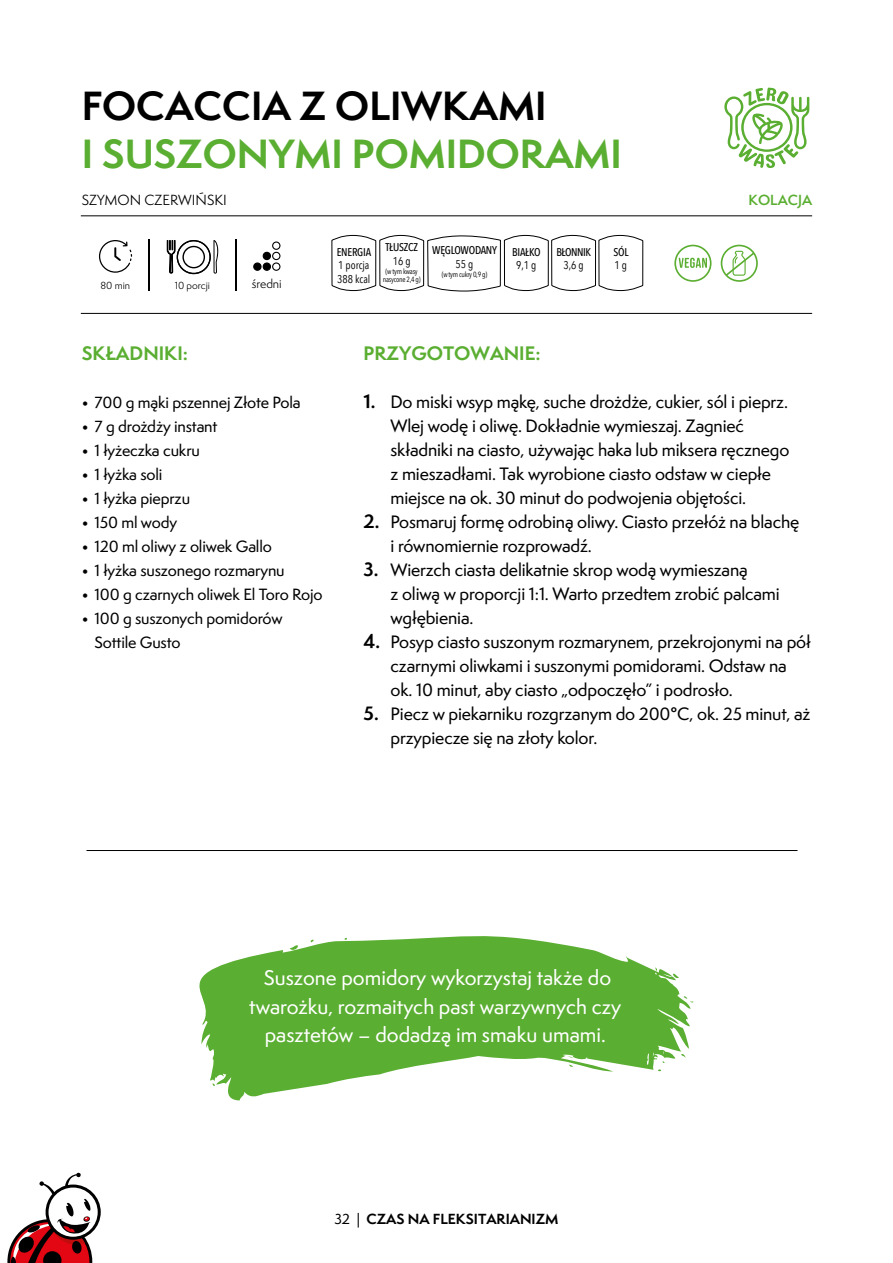
<style>
.page{position:relative;width:893px;height:1263px;background:#fff}
.page>*{position:absolute;margin:0;border:0;box-sizing:border-box;transform-origin:0 0}
.t1{font:700 37.5px "Semplicita Pro";color:#5aae31}
.t2{font:700 37.5px "Semplicita Pro";color:#000}
.t3{font:500 19.5px/28.5px "Semplicita Pro";color:#fff;text-align:center}
.t4{font:700 18px "Semplicita Pro";color:#5aae31}
.t5{font:500 16.5px/24px "Semplicita Pro";letter-spacing:-.01em;color:#000}
.t6{font:500 15px/24px "Semplicita Pro";letter-spacing:-.01em;color:#000}
.t7{font:700 13.5px "Semplicita Pro";color:#000}
.t8{font:13.5px "Semplicita Pro";color:#000}
.t9{font:600 13.5px "Semplicita Pro";color:#5aae31}
.t10{font:11.4px "Semplicita Pro";color:#000}
.t11{font:500 11.25px "Avenir Next Condensed";letter-spacing:-.02em;color:#000}
.t12{font:11.25px/13.5px "Avenir Next Condensed";color:#000}
.t13{font:500 11.25px "Avenir Next Condensed";letter-spacing:-.045em;color:#000}
.t14{font:9.6px "Semplicita Pro";color:#000}
.t15{font:7.5px/9px "Avenir Next Condensed";letter-spacing:-.03em;color:#000;text-align:center}
.s1{font-weight:700;font-size:18px}
.s2{font-weight:500}
</style>
<div class="page">
<hr style="left:87px;top:850px;width:710px;height:1px;background:#000">
<svg style="left:7px;top:1172px;width:94px;height:91px"></svg>
<hr style="left:81px;top:313px;width:731px;height:1px;background:#000">
<hr style="left:81px;top:216px;width:731px;height:1px;background:#000">
<svg style="left:721px;top:245px;width:37px;height:37px"></svg>
<svg style="left:674px;top:245px;width:37px;height:37px"></svg>
<svg style="left:331px;top:215px;width:94px;height:76px"></svg>
<svg style="left:427px;top:235px;width:74px;height:79px"></svg>
<svg style="left:503px;top:215px;width:141px;height:76px"></svg>
<div style="left:254px;top:263px;width:7px;height:7px;background:#000;border-radius:50%"></div>
<div style="left:253px;top:262px;width:9px;height:9px;border:1px solid #000;border-radius:50%"></div>
<div style="left:263px;top:263px;width:7px;height:7px;background:#000;border-radius:50%"></div>
<div style="left:263px;top:262px;width:8px;height:9px;border:1px solid #000;border-radius:50%"></div>
<div style="left:272px;top:262px;width:8px;height:9px;border:1px solid #000;border-radius:50%"></div>
<div style="left:263px;top:252px;width:7px;height:8px;background:#000;border-radius:50%"></div>
<div style="left:263px;top:252px;width:8px;height:8px;border:1px solid #000;border-radius:50%"></div>
<div style="left:272px;top:252px;width:8px;height:8px;border:1px solid #000;border-radius:50%"></div>
<div style="left:272px;top:241px;width:8px;height:9px;border:1px solid #000;border-radius:50%"></div>
<svg style="left:99px;top:240px;width:33px;height:33px"></svg>
<hr style="left:148px;top:240px;width:2px;height:51px;background:#000">
<hr style="left:235px;top:240px;width:1px;height:51px;background:#000">
<svg style="left:167px;top:240px;width:51px;height:34px"></svg>
<svg style="left:724px;top:88px;width:85px;height:80px"></svg>
<svg style="left:199px;top:936px;width:494px;height:164px;fill:#5aae31"></svg>
<h1 class="t2" style="left:82px;top:78px;width:466px">FOCACCIA Z OLIWKAMI</h1>
<h1 class="t1" style="left:82px;top:126px;width:542px">I SUSZONYMI POMIDORAMI</h1>
<p class="t8" style="left:82px;top:190px;width:147px">SZYMON CZERWIŃSKI</p>
<p class="t9" style="left:748px;top:190px;width:65px">KOLACJA</p>
<p class="t14" style="left:100px;top:278px;width:31px">80 min</p>
<p class="t14" style="left:175px;top:279px;width:37px">10 porcji</p>
<p class="t10" style="left:252px;top:276px;width:31px">średni</p>
<p class="t11" style="left:337px;top:245px;width:36px">ENERGIA</p>
<p class="t12" style="left:337px;top:258px;width:35px">1 porcja<br>388 kcal</p>
<p class="t11" style="left:385px;top:240px;width:34px">TŁUSZCZ</p>
<p class="t12" style="left:393px;top:254px;width:19px">16 g</p>
<p class="t15" style="left:383px;top:266px;width:39px">(w tym kwasy nasycone 2,4 g)</p>
<p class="t11" style="left:432px;top:243px;width:66px">WĘGLOWODANY</p>
<p class="t12" style="left:456px;top:257px;width:19px">55 g</p>
<p class="t15" style="left:442px;top:269px;width:47px">(w tym cukry 0,9 g)</p>
<p class="t11" style="left:512px;top:245px;width:30px">BIAŁKO</p>
<p class="t12" style="left:516px;top:258px;width:22px">9,1 g</p>
<p class="t13" style="left:556px;top:245px;width:36px">BŁONNIK</p>
<p class="t12" style="left:563px;top:258px;width:22px">3,6 g</p>
<p class="t11" style="left:613px;top:245px;width:17px">SÓL</p>
<p class="t12" style="left:615px;top:258px;width:14px">1 g</p>
<p class="t4" style="left:82px;top:340px;width:108px">SKŁADNIKI:</p>
<p class="t6" style="left:82px;top:390px;width:220px">• 700 g mąki pszennej Złote Pola</p>
<p class="t6" style="left:82px;top:414px;width:137px">• 7 g drożdży instant</p>
<p class="t6" style="left:82px;top:438px;width:120px">• 1 łyżeczka cukru</p>
<p class="t6" style="left:82px;top:462px;width:82px">• 1 łyżka soli</p>
<p class="t6" style="left:82px;top:486px;width:110px">• 1 łyżka pieprzu</p>
<p class="t6" style="left:82px;top:510px;width:97px">• 150 ml wody</p>
<p class="t6" style="left:82px;top:534px;width:192px">• 120 ml oliwy z oliwek Gallo</p>
<p class="t6" style="left:82px;top:558px;width:204px">• 1 łyżka suszonego rozmarynu</p>
<p class="t6" style="left:82px;top:582px;width:242px">• 100 g czarnych oliwek El Toro Rojo</p>
<p class="t6" style="left:95px;top:606px;width:190px;text-indent:-13px">• 100 g suszonych pomidorów<br>Sottile Gusto</p>
<p class="t4" style="left:364px;top:340px;width:179px">PRZYGOTOWANIE:</p>
<p class="t5" style="left:391px;top:390px;width:400px;text-indent:-27px"><span class="s1">1.</span> Do miski wsyp mąkę, suche drożdże, cukier, sól i pieprz.<br>Wlej wodę i oliwę. Dokładnie wymieszaj. Zagnieć składniki na ciasto, używając haka lub miksera ręcznego z mieszadłami. Tak wyrobione ciasto odstaw w ciepłe miejsce na ok. 30 minut do podwojenia objętości.</p>
<p class="t5" style="left:391px;top:510px;width:410px;text-indent:-27px"><span class="s1">2.</span> Posmaruj formę odrobiną oliwy. Ciasto przełóż na blachę i równomiernie rozprowadź.</p>
<p class="t5" style="left:391px;top:558px;width:391px;text-indent:-27px"><span class="s1">3.</span> Wierzch ciasta delikatnie skrop wodą wymieszaną<br>z oliwą w proporcji 1:1. Warto przedtem zrobić palcami wgłębienia.</p>
<p class="t5" style="left:391px;top:630px;width:422px;text-indent:-27px"><span class="s1">4.</span> Posyp ciasto suszonym rozmarynem, przekrojonymi na pół czarnymi oliwkami i suszonymi pomidorami. Odstaw na ok. 10 minut, aby ciasto „odpoczęło” i podrosło.</p>
<p class="t5" style="left:391px;top:702px;width:421px;text-indent:-27px"><span class="s1">5.</span> Piecz w piekarniku rozgrzanym do 200°C, ok. 25 minut, aż przypiecze się na złoty kolor.</p>
<p class="t3" style="left:249px;top:963px;width:373px">Suszone pomidory wykorzystaj także do twarożku, rozmaitych past warzywnych czy pasztetów – dodadzą im smaku umami.</p>
<p class="t7" style="left:334px;top:1209px;width:226px"><span class="s2">32 |</span> CZAS NA FLEKSITARIANIZM</p>
</div>
